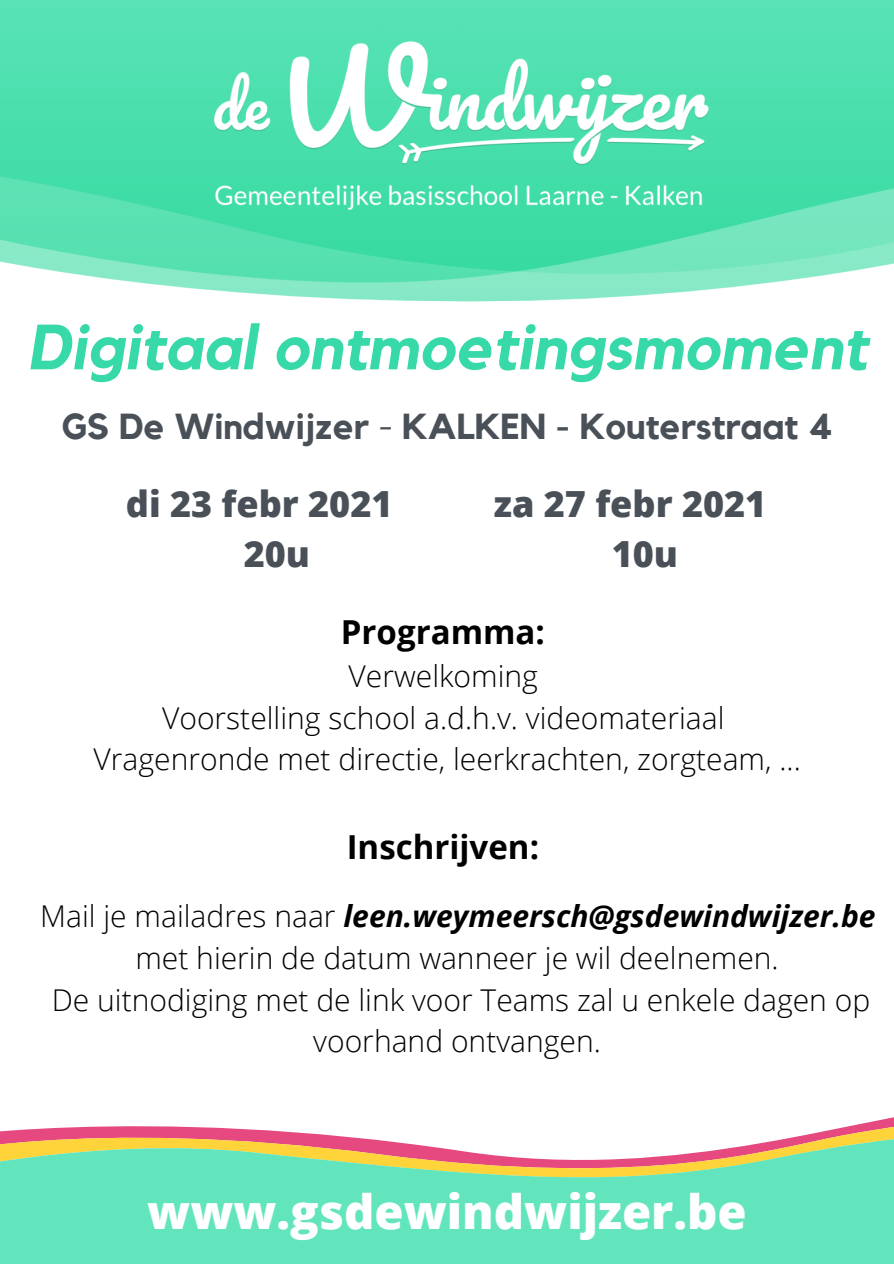
<style>
.page{position:relative;width:894px;height:1264px;background:#fff}
.page>*{position:absolute;margin:0;border:0;box-sizing:border-box;transform-origin:0 0}
.t1{font:italic 700 63px "Kollektif";color:#38d9a9}
.t2{font:800 47.25px "Open Sans";color:#fff}
.t3{font:700 36px "Kollektif";color:#495057}
.t4{font:800 36px "Open Sans";color:#495057}
.t5{font:700 33px "Open Sans";color:#000}
.t6{font:300 30px/41.7px "Open Sans";color:#000;text-align:center}
.t7{font:italic 700 30px "Open Sans";color:#000}
.s1{font-weight:400}
.s2{font-weight:300;font-style:normal}
</style>
<div class="page">
<svg style="left:5px;top:1117px;width:888px;height:14px"></svg>
<svg style="left:0;top:1131px;width:893px;height:132px;background:#84dab3"></svg>
<img style="left:0;top:0;width:893px;height:302px">
<p class="t1" style="left:27px;top:318px;width:840px">Digitaal ontmoetingsmoment</p>
<p class="t3" style="left:62px;top:409px;width:772px">GS De Windwijzer <span class="s1">-</span> KALKEN - Kouterstraat 4</p>
<p class="t4" style="left:126px;top:478px;width:268px">di 23 febr 2021</p>
<p class="t4" style="left:244px;top:528px;width:68px">20u</p>
<p class="t4" style="left:493px;top:478px;width:274px">za 27 febr 2021</p>
<p class="t4" style="left:611px;top:528px;width:68px">10u</p>
<p class="t5" style="left:341px;top:608px;width:205px">Programma:</p>
<p class="t6" style="left:348px;top:654px;width:191px">Verwelkoming</p>
<p class="t6" style="left:162px;top:696px;width:563px">Voorstelling school a.d.h.v. videomateriaal</p>
<p class="t6" style="left:94px;top:737px;width:708px">Vragenronde met directie, leerkrachten, zorgteam, ...</p>
<p class="t5" style="left:346px;top:823px;width:194px">Inschrijven:</p>
<p class="t7" style="left:40px;top:895px;width:836px"><span class="s2">Mail je mailadres naar</span> leen.weymeersch@gsdewindwijzer.be</p>
<p class="t6" style="left:135px;top:936px;width:644px">met hierin de datum wanneer je wil deelnemen.</p>
<p class="t6" style="left:52px;top:978px;width:819px">De uitnodiging met de link voor Teams zal u enkele dagen op voorhand ontvangen.</p>
<p class="t2" style="left:147px;top:1178px;width:601px">www.gsdewindwijzer.be</p>
</div>
